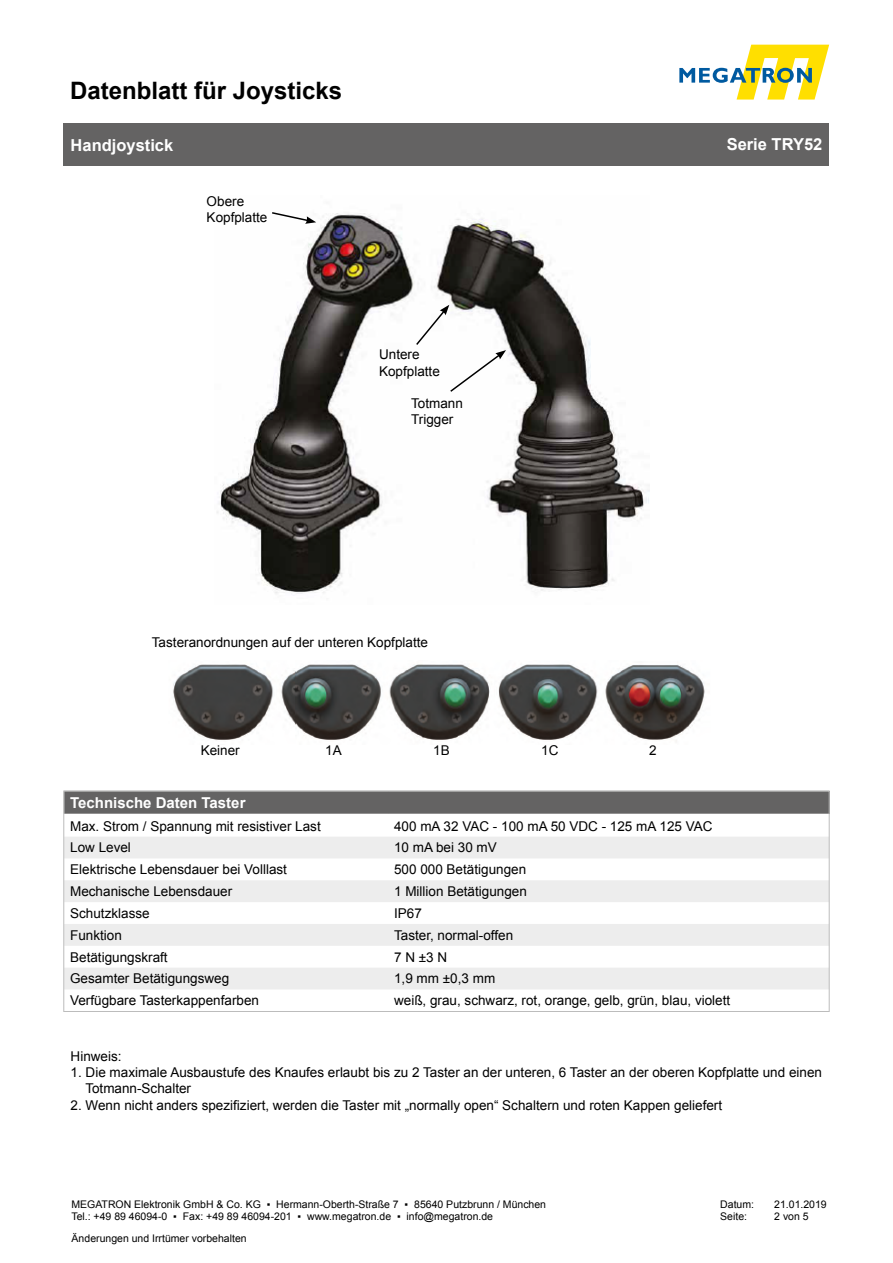
<style>
.page{position:relative;width:893px;height:1263px;background:#fff}
.page>*{position:absolute;margin:0;border:0;box-sizing:border-box;transform-origin:0 0}
.t1{font:700 24px "Arial";color:#000}
.t2{font:700 16.5px "Arial";color:#fff}
.t3{font:700 15px "Arial";color:#fff}
.t4{font:13.5px "Arial";color:#000}
.t5{font:10.5px/12.6px "Arial";color:#000}
</style>
<div class="page">
<svg style="left:679px;top:45px;width:150px;height:55px"></svg>
<div style="left:64px;top:123px;width:765px;height:43px;background:#646363"></div>
<div style="left:64px;top:791px;width:765px;height:23px;background:#646363"></div>
<svg style="left:66px;top:837px;width:761px;height:152px;fill:#ededed"></svg>
<div style="left:64px;top:791px;width:765px;height:221px;border:1px solid #bcbcbc"></div>
<img style="left:173px;top:664px;width:532px;height:78px">
<img style="left:217px;top:213px;width:433px;height:381px">
<svg style="left:415px;top:305px;width:91px;height:88px"></svg>
<svg style="left:270px;top:212px;width:46px;height:12px"></svg>
<h1 class="t1" style="left:70px;top:74px;width:274px">Datenblatt für Joysticks</h1>
<p class="t2" style="left:71px;top:134px;width:104px">Handjoystick</p>
<p class="t2" style="left:727px;top:133px;width:97px">Serie TRY52</p>
<p class="t4" style="left:207px;top:193px;width:39px">Obere</p>
<p class="t4" style="left:207px;top:209px;width:62px">Kopfplatte</p>
<p class="t4" style="left:379px;top:346px;width:42px">Untere</p>
<p class="t4" style="left:379px;top:362px;width:62px">Kopfplatte</p>
<p class="t4" style="left:411px;top:394px;width:53px">Totmann</p>
<p class="t4" style="left:411px;top:410px;width:44px">Trigger</p>
<p class="t4" style="left:152px;top:633px;width:278px">Tasteranordnungen auf der unteren Kopfplatte</p>
<p class="t4" style="left:201px;top:742px;width:41px">Keiner</p>
<p class="t4" style="left:325px;top:742px;width:18px">1A</p>
<p class="t4" style="left:433px;top:742px;width:18px">1B</p>
<p class="t4" style="left:541px;top:742px;width:19px">1C</p>
<p class="t4" style="left:649px;top:742px;width:9px">2</p>
<p class="t3" style="left:70px;top:793px;width:177px">Technische Daten Taster</p>
<p class="t4" style="left:70px;top:817px;width:252px">Max. Strom / Spannung mit resistiver Last</p>
<p class="t4" style="left:394px;top:817px;width:320px">400 mA 32 VAC - 100 mA 50 VDC - 125 mA 125 VAC</p>
<p class="t4" style="left:70px;top:839px;width:62px">Low Level</p>
<p class="t4" style="left:394px;top:839px;width:104px">10 mA bei 30 mV</p>
<p class="t4" style="left:70px;top:861px;width:218px">Elektrische Lebensdauer bei Volllast</p>
<p class="t4" style="left:394px;top:861px;width:134px">500 000 Betätigungen</p>
<p class="t4" style="left:70px;top:882px;width:164px">Mechanische Lebensdauer</p>
<p class="t4" style="left:394px;top:882px;width:134px">1 Million Betätigungen</p>
<p class="t4" style="left:70px;top:904px;width:81px">Schutzklasse</p>
<p class="t4" style="left:394px;top:904px;width:29px">IP67</p>
<p class="t4" style="left:70px;top:926px;width:53px">Funktion</p>
<p class="t4" style="left:394px;top:926px;width:121px">Taster, normal-offen</p>
<p class="t4" style="left:70px;top:948px;width:99px">Betätigungskraft</p>
<p class="t4" style="left:394px;top:948px;width:55px">7 N ±3 N</p>
<p class="t4" style="left:70px;top:970px;width:161px">Gesamter Betätigungsweg</p>
<p class="t4" style="left:394px;top:970px;width:103px">1,9 mm ±0,3 mm</p>
<p class="t4" style="left:70px;top:992px;width:190px">Verfügbare Tasterkappenfarben</p>
<p class="t4" style="left:394px;top:992px;width:338px">weiß, grau, schwarz, rot, orange, gelb, grün, blau, violett</p>
<p class="t4" style="left:71px;top:1047px;width:53px">Hinweis:</p>
<p class="t4" style="left:71px;top:1064px;width:753px">1. Die maximale Ausbaustufe des Knaufes erlaubt bis zu 2 Taster an der unteren, 6 Taster an der oberen Kopfplatte und einen</p>
<p class="t4" style="left:85px;top:1080px;width:107px">Totmann-Schalter</p>
<p class="t4" style="left:71px;top:1096px;width:653px">2. Wenn nicht anders spezifiziert, werden die Taster mit „normally open“ Schaltern und roten Kappen geliefert</p>
<p class="t5" style="left:71px;top:1198px;width:476px">MEGATRON Elektronik GmbH &amp; Co. KG ▪ Hermann-Oberth-Straße 7 ▪ 85640 Putzbrunn / München<br>Tel.: +49 89 46094-0 ▪ Fax: +49 89 46094-201 ▪ www.megatron.de ▪ info@megatron.de</p>
<p class="t5" style="left:720px;top:1198px;width:35px">Datum:</p>
<p class="t5" style="left:774px;top:1198px;width:54px">21.01.2019</p>
<p class="t5" style="left:720px;top:1210px;width:28px">Seite:</p>
<p class="t5" style="left:774px;top:1210px;width:36px">2 von 5</p>
<p class="t5" style="left:72px;top:1232px;width:177px">Änderungen und Irrtümer vorbehalten</p>
</div>
